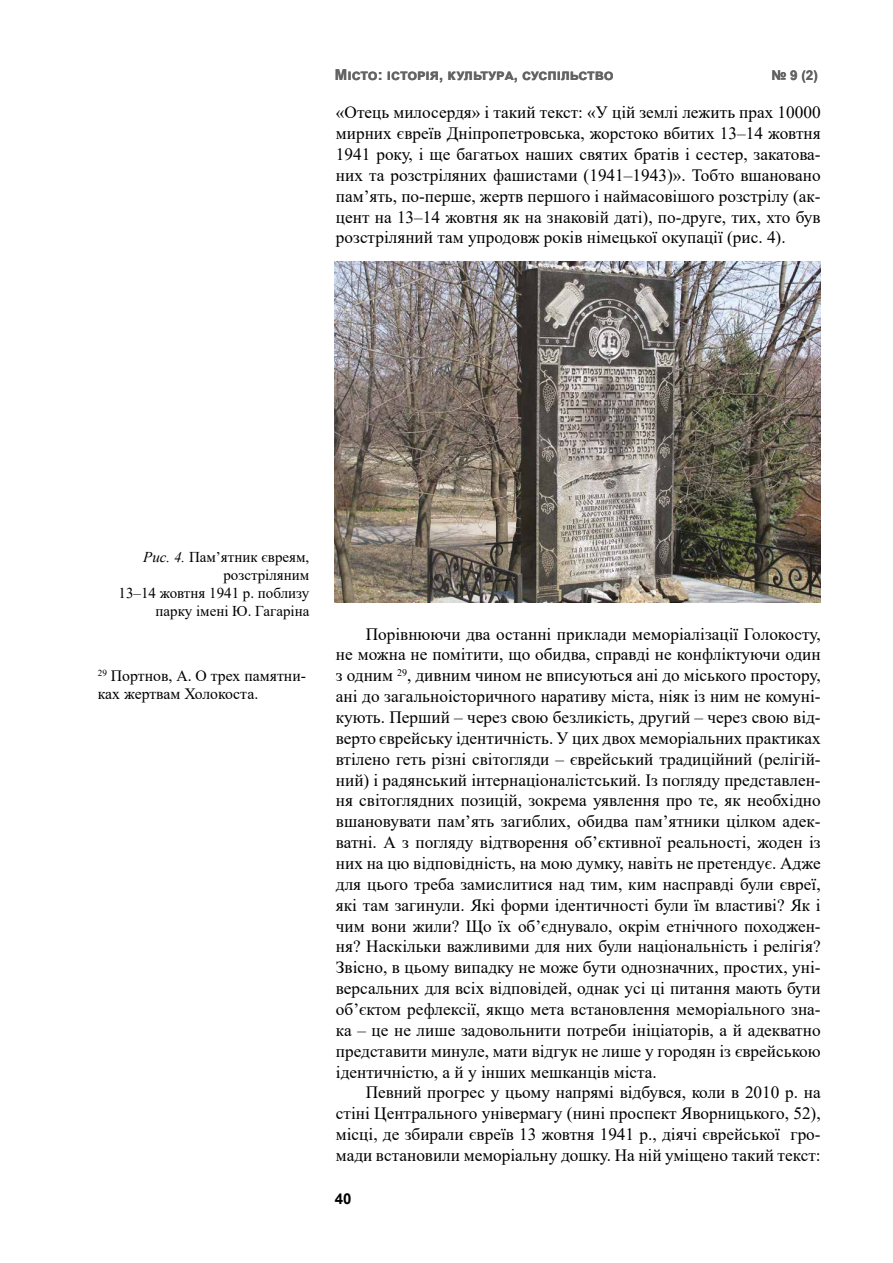
<style>
.page{position:relative;width:893px;height:1263px;background:#fff}
.page>*{position:absolute;margin:0;border:0;box-sizing:border-box;transform-origin:0 0}
.t1{font:17.25px/20.9px "Times New Roman";color:#000;text-align:justify}
.t2{font:15.75px/18px "Times New Roman";color:#000}
.t3{font:15px/18px "Times New Roman";color:#000;text-align:right}
.t4{font:700 15px "Arial";color:#646363}
.t5{font:700 15px "Arial";color:#000}
.t6{font:700 13.5px "Arial";color:#646363}
.s1{font-style:italic}
</style>
<div class="page">
<img style="left:335px;top:261px;width:486px;height:342px">
<p class="t4" style="left:335px;top:64px;width:280px">Місто: історія, культура, суспільство</p>
<p class="t6" style="left:771px;top:66px;width:48px">№ 9 (2)</p>
<p class="t1" style="left:336px;top:102px;width:486px">«Отець милосердя» і такий текст: «У цій землі лежить прах 10000 мирних євреїв Дніпропетровська, жорстоко вбитих 13–14 жовтня 1941 року, і ще багатьох наших святих братів і сестер, закатова&shy;них та розстріляних фашистами (1941–1943)». Тобто вшановано пам’ять, по-перше, жертв першого і наймасовішого розстрілу (ак&shy;цент на 13–14 жовтня як на знаковій даті), по-друге, тих, хто був розстріляний там упродовж років німецької окупації (рис. 4).</p>
<p class="t3" style="left:118px;top:548px;width:192px"><span class="s1">Рис. 4.</span> Пам’ятник євреям, розстріляним<br>13–14 жовтня 1941 р. поблизу парку імені Ю. Гагаріна</p>
<p class="t2" style="left:98px;top:666px;width:210px"><sup>29</sup> Портнов, А. О трех памятни&shy;ках жертвам Холокоста.</p>
<p class="t1" style="left:336px;top:623px;width:486px;text-indent:30px">Порівнюючи два останні приклади меморіалізації Голокосту, не можна не помітити, що обидва, справді не конфліктуючи один з одним <sup>29</sup>, дивним чином не вписуються ані до міського простору, ані до загальноісторичного наративу міста, ніяк із ним не комуні&shy;кують. Перший – через свою безликість, другий – через свою від&shy;верто єврейську ідентичність. У цих двох меморіальних практиках втілено геть різні світогляди – єврейський традиційний (релігій&shy;ний) і радянський інтернаціоналістський. Із погляду представлен&shy;ня світоглядних позицій, зокрема уявлення про те, як необхідно вшановувати пам’ять загиблих, обидва пам’ятники цілком адек&shy;ватні. А з погляду відтворення об’єктивної реальності, жоден із них на цю відповідність, на мою думку, навіть не претендує. Адже для цього треба замислитися над тим, ким насправді були євреї, які там загинули. Які форми ідентичності були їм властиві? Як і чим вони жили? Що їх об’єднувало, окрім етнічного походжен&shy;ня? Наскільки важливими для них були національність і релігія?<br>Звісно, в цьому випадку не може бути однозначних, простих, уні&shy;версальних для всіх відповідей, однак усі ці питання мають бути об’єктом рефлексії, якщо мета встановлення меморіального зна&shy;ка – це не лише задовольнити потреби ініціаторів, а й адекватно представити минуле, мати відгук не лише у городян із єврейською ідентичністю, а й у інших мешканців міста.</p>
<p class="t1" style="left:336px;top:1082px;width:486px;text-indent:30px">Певний прогрес у цьому напрямі відбувся, коли в 2010 р. на стіні Центрального універмагу (нині проспект Яворницького, 52), місці, де збирали євреїв 13 жовтня 1941 р., діячі єврейської гро&shy;мади встановили меморіальну дошку. На ній уміщено такий текст:</p>
<p class="t5" style="left:335px;top:1188px;width:18px">40</p>
</div>
